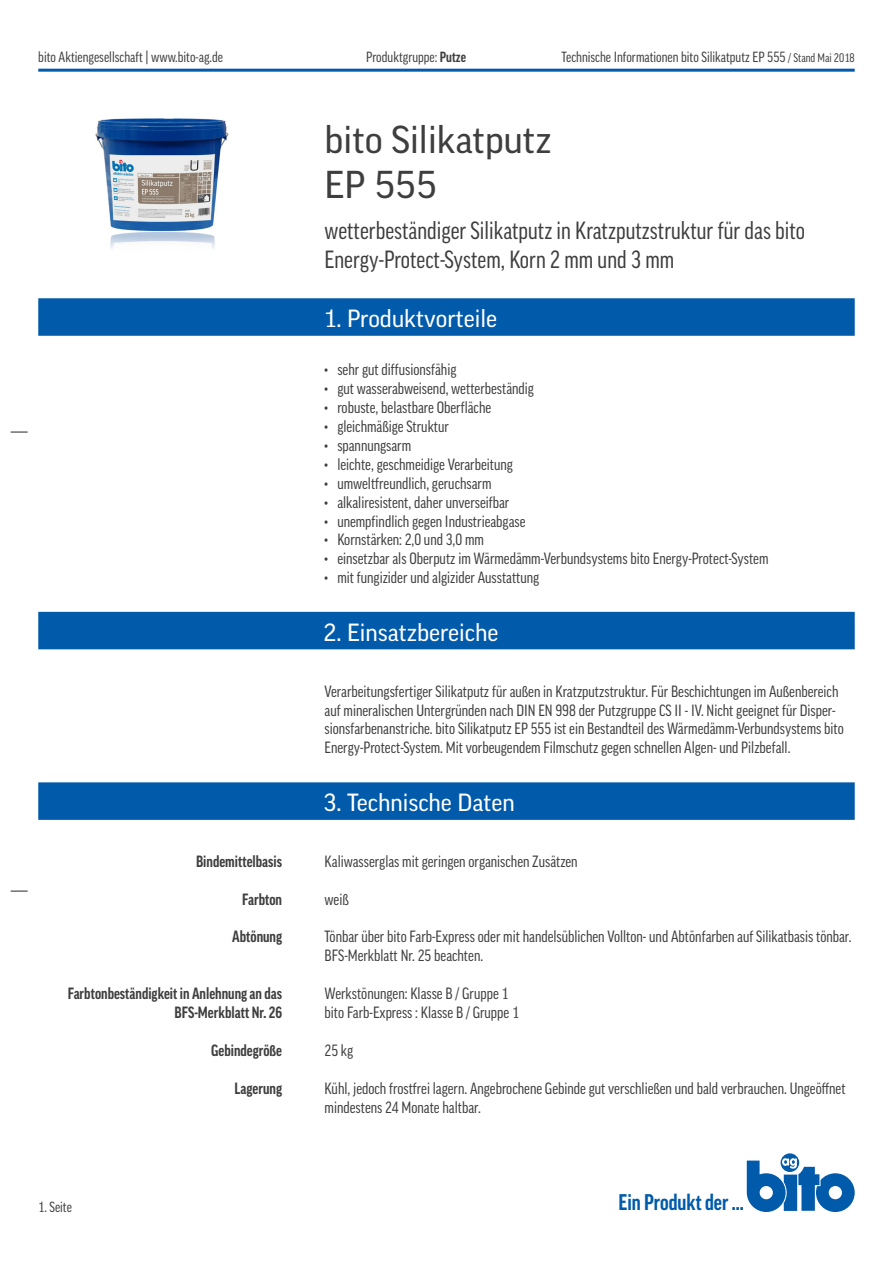
<style>
.page{position:relative;width:893px;height:1263px;background:#fff}
.page>*{position:absolute;margin:0;border:0;box-sizing:border-box;transform-origin:0 0}
.Headline{font:37.5px/45px "Good Pro";color:#3e3e3f}
.Subline{font:condensed 24px/28.8px "Good Pro";color:#3e3e3f}
.blauer_Balken{font:24px "Good Pro";color:#fff}
.t1{font:700 condensed 21.9px "Good Pro";color:#015aaa}
.Inhalt{font:condensed 15.75px/18.9px "Good Pro";color:#3e3e3f}
.Auflistung{font:700 condensed 15.75px "Good Pro";color:#3e3e3f}
.t2{font:condensed 14.25px "Good Pro";color:#3e3e3f}
.s1{font-weight:700}
.s2{font-size:12px}
</style>
<div class="page">
<hr style="left:38px;top:69px;width:817px;height:3px;background:#015aaa">
<svg style="left:11px;top:431px;width:17px;height:2px"></svg>
<svg style="left:11px;top:890px;width:17px;height:2px"></svg>
<svg style="left:781px;top:1153px;width:18px;height:19px"></svg>
<svg style="left:747px;top:1158px;width:108px;height:54px"></svg>
<img style="left:95px;top:118px;width:134px;height:131px">
<div style="left:38px;top:612px;width:817px;height:37px;background:#015aaa"></div>
<div style="left:38px;top:782px;width:817px;height:38px;background:#015aaa"></div>
<div style="left:38px;top:298px;width:817px;height:38px;background:#015aaa"></div>
<p class="t2" style="left:38px;top:49px;width:186px">bito Aktiengesellschaft | www.bito-ag.de</p>
<p class="t2" style="left:366px;top:49px;width:101px">Produktgruppe: <span class="s1">Putze</span></p>
<p class="t2" style="left:562px;top:49px;width:295px">Technische Informationen bito Silikatputz EP 555 <span class="s2">/ Stand Mai 2018</span></p>
<p class="Headline" style="left:325px;top:117px;width:228px">bito Silikatputz<br>EP 555</p>
<p class="Subline" style="left:325px;top:216px;width:482px">wetterbeständiger Silikatputz in Kratzputzstruktur für das bito<br>Energy-Protect-System, Korn 2 mm und 3 mm</p>
<p class="blauer_Balken" style="left:323px;top:305px;width:175px">1. Produktvorteile</p>
<p class="Inhalt" style="left:325px;top:360px;width:133px">• sehr gut diffusionsfähig</p>
<p class="Inhalt" style="left:325px;top:379px;width:211px">• gut wasserabweisend, wetterbeständig</p>
<p class="Inhalt" style="left:325px;top:398px;width:168px">• robuste, belastbare Oberfläche</p>
<p class="Inhalt" style="left:325px;top:417px;width:126px">• gleichmäßige Struktur</p>
<p class="Inhalt" style="left:325px;top:436px;width:88px">• spannungsarm</p>
<p class="Inhalt" style="left:325px;top:455px;width:190px">• leichte, geschmeidige Verarbeitung</p>
<p class="Inhalt" style="left:325px;top:474px;width:168px">• umweltfreundlich, geruchsarm</p>
<p class="Inhalt" style="left:325px;top:493px;width:186px">• alkaliresistent, daher unverseifbar</p>
<p class="Inhalt" style="left:325px;top:511px;width:202px">• unempfindlich gegen Industrieabgase</p>
<p class="Inhalt" style="left:325px;top:530px;width:161px">• Kornstärken: 2,0 und 3,0 mm</p>
<p class="Inhalt" style="left:325px;top:549px;width:445px">• einsetzbar als Oberputz im Wärmedämm-Verbundsystems bito Energy-Protect-System</p>
<p class="Inhalt" style="left:325px;top:568px;width:216px">• mit fungizider und algizider Ausstattung</p>
<p class="blauer_Balken" style="left:323px;top:618px;width:177px">2. Einsatzbereiche</p>
<p class="Inhalt" style="left:325px;top:682px;width:521px">Verarbeitungsfertiger Silikatputz für außen in Kratzputzstruktur. Für Beschichtungen im Außenbereich auf mineralischen Untergründen nach DIN EN 998 der Putzgruppe CS II - IV. Nicht geeignet für Disper&shy;sionsfarbenanstriche. bito Silikatputz EP 555 ist ein Bestandteil des Wärmedämm-Verbundsystems bito Energy-Protect-System. Mit vorbeugendem Filmschutz gegen schnellen Algen- und Pilzbefall.</p>
<p class="Auflistung" style="left:196px;top:852px;width:88px">Bindemittelbasis</p>
<p class="Auflistung" style="left:242px;top:890px;width:41px">Farbton</p>
<p class="Auflistung" style="left:232px;top:928px;width:51px">Abtönung</p>
<p class="Auflistung" style="left:68px;top:985px;width:216px">Farbtonbeständigkeit in Anlehnung an das</p>
<p class="Auflistung" style="left:174px;top:1003px;width:109px">BFS-Merkblatt Nr. 26</p>
<p class="Auflistung" style="left:211px;top:1041px;width:72px">Gebindegröße</p>
<p class="Auflistung" style="left:235px;top:1079px;width:49px">Lagerung</p>
<p class="blauer_Balken" style="left:323px;top:789px;width:193px">3. Technische Daten</p>
<p class="Inhalt" style="left:325px;top:852px;width:255px">Kaliwasserglas mit geringen organischen Zusätzen</p>
<p class="Inhalt" style="left:325px;top:889px;width:26px">weiß</p>
<p class="Inhalt" style="left:325px;top:927px;width:528px">Tönbar über bito Farb-Express oder mit handelsüblichen Vollton- und Abtönfarben auf Silikatbasis tönbar.<br>BFS-Merkblatt Nr. 25 beachten.</p>
<p class="Inhalt" style="left:325px;top:984px;width:185px">Werkstönungen: Klasse B / Gruppe 1</p>
<p class="Inhalt" style="left:325px;top:1003px;width:196px">bito Farb-Express : Klasse B / Gruppe 1</p>
<p class="Inhalt" style="left:325px;top:1041px;width:30px">25 kg</p>
<p class="Inhalt" style="left:325px;top:1078px;width:522px">Kühl, jedoch frostfrei lagern. Angebrochene Gebinde gut verschließen und bald verbrauchen. Ungeöffnet mindestens 24 Monate haltbar.</p>
<p class="t2" style="left:38px;top:1199px;width:35px">1. Seite</p>
<h3 class="t1" style="left:618px;top:1190px;width:127px">Ein Produkt der ...</h3>
</div>
